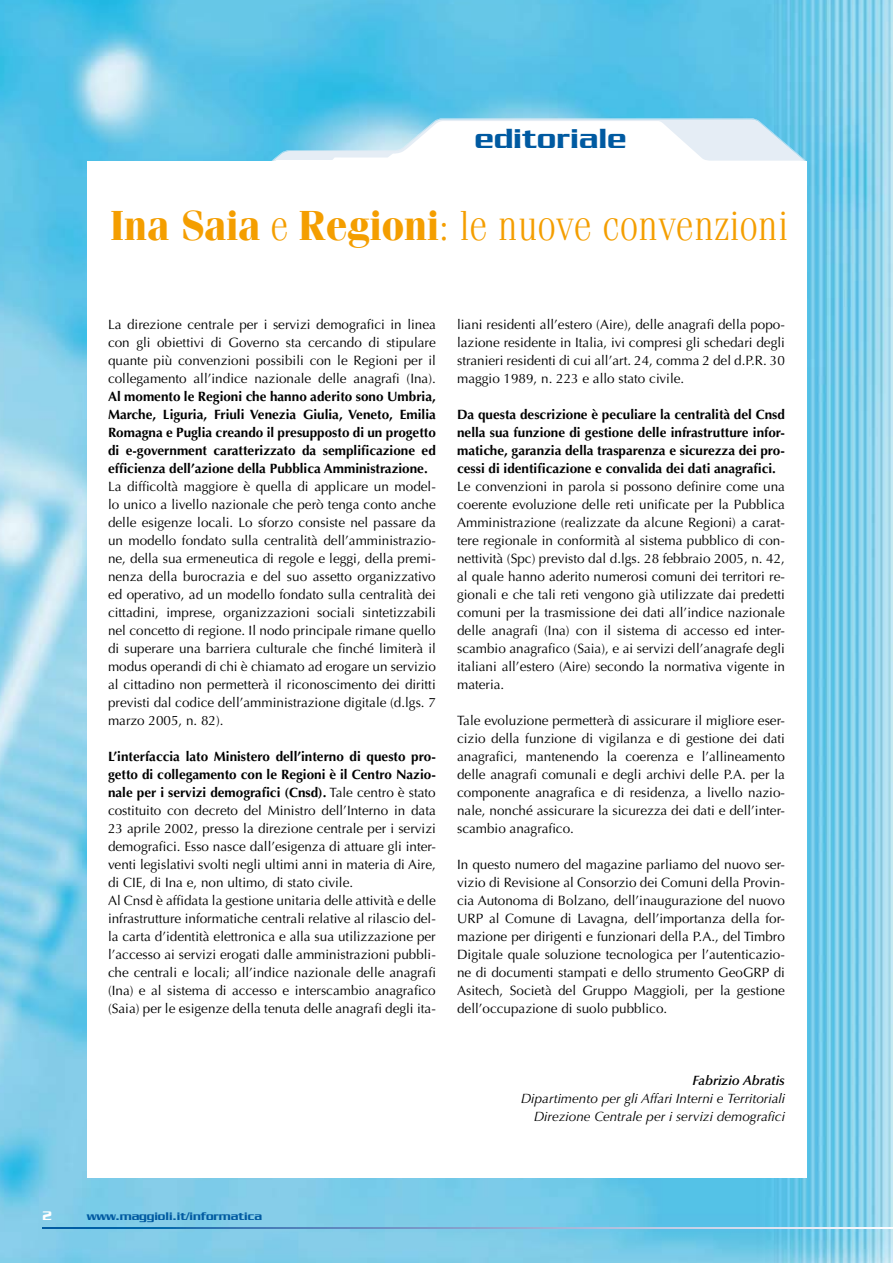
<style>
.page{position:relative;width:893px;height:1263px;background:#fff}
.page>*{position:absolute;margin:0;border:0;box-sizing:border-box;transform-origin:0 0}
.t1{font:300 42px "Fenice Std";letter-spacing:-.005em;color:#f49e00;scale:.96 1}
.t2{font:500 30px "Serpentine Std";letter-spacing:.01em;color:#005aa1}
.t3{font:13.5px/18px "Optima LT Std";color:#000;text-align:justify}
.t4{font:700 13.5px/18px "Optima LT Std";color:#000;text-align:justify}
.t5{font:italic 13.5px/18px "Optima LT Std";color:#000;text-align:right}
.t6{font:italic 600 13.5px "Optima LT Std";color:#000}
.t7{font:500 13.5px "Serpentine Std";color:#fff}
.t8{font:500 12px "Serpentine Std";color:#005aa1}
.s1{font-weight:700}
</style>
<div class="page">
<img style="left:0;top:0;width:893px;height:1263px">
<svg style="left:43px;top:1227px;width:849px;height:1px"></svg>
<svg style="left:270px;top:118px;width:536px;height:44px"></svg>
<div style="left:87px;top:162px;width:719px;height:1016px;background:#fff"></div>
<h2 class="t2" style="left:475px;top:122px;width:153px">editoriale</h2>
<h1 class="t1" style="left:110px;top:201px;width:708px"><span class="s1">Ina Saia</span> e <span class="s1">Regioni</span>: le nuove convenzioni</h1>
<p class="t3" style="left:108px;top:315px;width:329px">La direzione centrale per i servizi demografici in linea con gli obiettivi di Governo sta cercando di stipulare quante più convenzioni possibili con le Regioni per il collegamento all’indice nazionale delle anagrafi (Ina).</p>
<p class="t4" style="left:108px;top:387px;width:329px">Al momento le Regioni che hanno aderito sono Umbria, Marche, Liguria, Friuli Venezia Giulia, Veneto, Emilia Romagna e Puglia creando il presupposto di un progetto di e-government caratterizzato da semplificazione ed efficienza dell’azione della Pubblica Amministrazione.</p>
<p class="t3" style="left:108px;top:477px;width:329px">La difficoltà maggiore è quella di applicare un model&shy;lo unico a livello nazionale che però tenga conto anche delle esigenze locali. Lo sforzo consiste nel passare da un modello fondato sulla centralità dell’amministrazio&shy;ne, della sua ermeneutica di regole e leggi, della premi&shy;nenza della burocrazia e del suo assetto organizzativo ed operativo, ad un modello fondato sulla centralità dei cittadini, imprese, organizzazioni sociali sintetizzabili nel concetto di regione. Il nodo principale rimane quello di superare una barriera culturale che finché limiterà il modus operandi di chi è chiamato ad erogare un servizio al cittadino non permetterà il riconoscimento dei diritti previsti dal codice dell’amministrazione digitale (d.lgs. 7 marzo 2005, n. 82).</p>
<p class="t3" style="left:108px;top:747px;width:329px;text-align:left"><span class="s1">L’interfaccia lato Ministero dell’interno di questo pro&shy;getto di collegamento con le Regioni è il Centro Nazio&shy;nale per i servizi demografici (Cnsd).</span> Tale centro è stato costituito con decreto del Ministro dell’Interno in data 23 aprile 2002, presso la direzione centrale per i servizi demografici. Esso nasce dall’esigenza di attuare gli inter&shy;venti legislativi svolti negli ultimi anni in materia di Aire, di CIE, di Ina e, non ultimo, di stato civile.<br>Al Cnsd è affidata la gestione unitaria delle attività e delle infrastrutture informatiche centrali relative al rilascio del&shy;la carta d’identità elettronica e alla sua utilizzazione per l’accesso ai servizi erogati dalle amministrazioni pubbli&shy;che centrali e locali; all’indice nazionale delle anagrafi (Ina) e al sistema di accesso e interscambio anagrafico (Saia) per le esigenze della tenuta delle anagrafi degli ita-</p>
<p class="t3" style="left:457px;top:315px;width:329px">liani residenti all’estero (Aire), delle anagrafi della popo&shy;lazione residente in Italia, ivi compresi gli schedari degli stranieri residenti di cui all’art. 24, comma 2 del d.P.R. 30 maggio 1989, n. 223 e allo stato civile.</p>
<p class="t4" style="left:457px;top:405px;width:329px">Da questa descrizione è peculiare la centralità del Cnsd nella sua funzione di gestione delle infrastrutture infor&shy;matiche, garanzia della trasparenza e sicurezza dei pro&shy;cessi di identificazione e convalida dei dati anagrafici.</p>
<p class="t3" style="left:457px;top:477px;width:329px">Le convenzioni in parola si possono definire come una coerente evoluzione delle reti unificate per la Pubblica Amministrazione (realizzate da alcune Regioni) a carat&shy;tere regionale in conformità al sistema pubblico di con&shy;nettività (Spc) previsto dal d.lgs. 28 febbraio 2005, n. 42, al quale hanno aderito numerosi comuni dei territori re&shy;gionali e che tali reti vengono già utilizzate dai predetti comuni per la trasmissione dei dati all’indice nazionale delle anagrafi (Ina) con il sistema di accesso ed inter&shy;scambio anagrafico (Saia), e ai servizi dell’anagrafe degli italiani all’estero (Aire) secondo la normativa vigente in materia.</p>
<p class="t3" style="left:457px;top:711px;width:329px">Tale evoluzione permetterà di assicurare il migliore eser&shy;cizio della funzione di vigilanza e di gestione dei dati anagrafici, mantenendo la coerenza e l’allineamento delle anagrafi comunali e degli archivi delle P.A. per la componente anagrafica e di residenza, a livello nazio&shy;nale, nonché assicurare la sicurezza dei dati e dell’inter&shy;scambio anagrafico.</p>
<p class="t3" style="left:457px;top:855px;width:329px">In questo numero del magazine parliamo del nuovo ser&shy;vizio di Revisione al Consorzio dei Comuni della Provin&shy;cia Autonoma di Bolzano, dell’inaugurazione del nuovo URP al Comune di Lavagna, dell’importanza della for&shy;mazione per dirigenti e funzionari della P.A., del Timbro Digitale quale soluzione tecnologica per l’autenticazio&shy;ne di documenti stampati e dello strumento GeoGRP di Asitech, Società del Gruppo Maggioli, per la gestione dell’occupazione di suolo pubblico.</p>
<p class="t6" style="left:692px;top:1072px;width:94px">Fabrizio Abratis</p>
<p class="t5" style="left:521px;top:1089px;width:266px">Dipartimento per gli Affari Interni e Territoriali<br>Direzione Centrale per i servizi demografici</p>
<p class="t7" style="left:43px;top:1208px;width:11px">2</p>
<p class="t8" style="left:87px;top:1209px;width:177px">www.maggioli.it/informatica</p>
</div>
